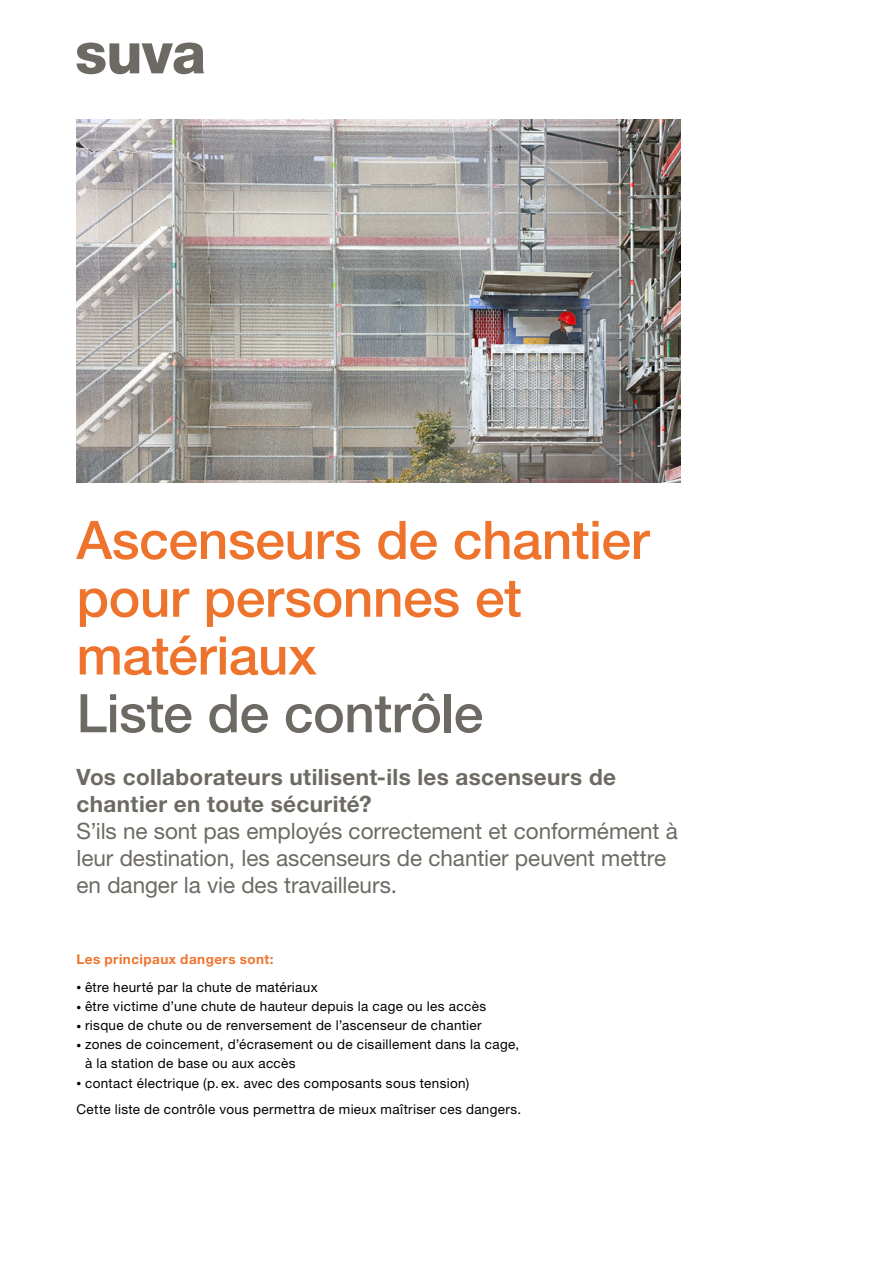
<style>
.page{position:relative;width:893px;height:1263px;background:#fff}
.page>*{position:absolute;margin:0;border:0;box-sizing:border-box;transform-origin:0 0}
.t1{font:500 53.25px/57.8px "Helvetica Neue LT Std";letter-spacing:-.005em;color:#ee742d}
.t2{font:500 53.25px "Helvetica Neue LT Std";letter-spacing:-.01em;color:#6d6a63}
.t3{font:22.5px/27px "Helvetica Neue LT Std";letter-spacing:-.005em;color:#6d6a63}
.t4{font:700 22.5px/27px "Helvetica Neue LT Std";letter-spacing:.015em;color:#6d6a63}
.t5{font:13.5px/19.2px "Helvetica Neue LT Std";letter-spacing:.025em;color:#000}
.t6{font:700 13.5px "Helvetica Neue LT Std";letter-spacing:.035em;color:#ee742d}
.s1{font-weight:300;font-size:9.75px}
</style>
<div class="page">
<svg style="left:77px;top:43px;width:127px;height:31px"></svg>
<img style="left:77px;top:119px;width:603px;height:364px">
<h1 class="t1" style="left:77px;top:511px;width:574px">Ascenseurs de chantier pour personnes et matériaux</h1>
<h1 class="t2" style="left:77px;top:681px;width:408px">Liste de contrôle</h1>
<h2 class="t4" style="left:77px;top:763px;width:541px">Vos collaborateurs utilisent-ils les ascenseurs de chantier en toute sécurité?</h2>
<h2 class="t3" style="left:77px;top:817px;width:603px">S’ils ne sont pas employés correctement et conformément à leur destination, les ascenseurs de chantier peuvent mettre en danger la vie des travailleurs.</h2>
<p class="t6" style="left:77px;top:951px;width:199px">Les principaux dangers sont:</p>
<p class="t5" style="left:77px;top:977px;width:243px"><span class="s1">•</span> être heurté par la chute de matériaux</p>
<p class="t5" style="left:77px;top:996px;width:411px"><span class="s1">•</span> être victime d’une chute de hauteur depuis la cage ou les accès</p>
<p class="t5" style="left:77px;top:1015px;width:407px"><span class="s1">•</span> risque de chute ou de renversement de l’ascenseur de chantier</p>
<p class="t5" style="left:85px;top:1035px;width:436px;text-indent:-9px"><span class="s1">•</span> zones de coincement, d’écrasement ou de cisaillement dans la cage, à la station de base ou aux accès</p>
<p class="t5" style="left:77px;top:1069px;width:446px;line-height:26.5px"><span class="s1">•</span> contact électrique (p. ex. avec des composants sous tension)<br>Cette liste de contrôle vous permettra de mieux maîtriser ces dangers.</p>
</div>
